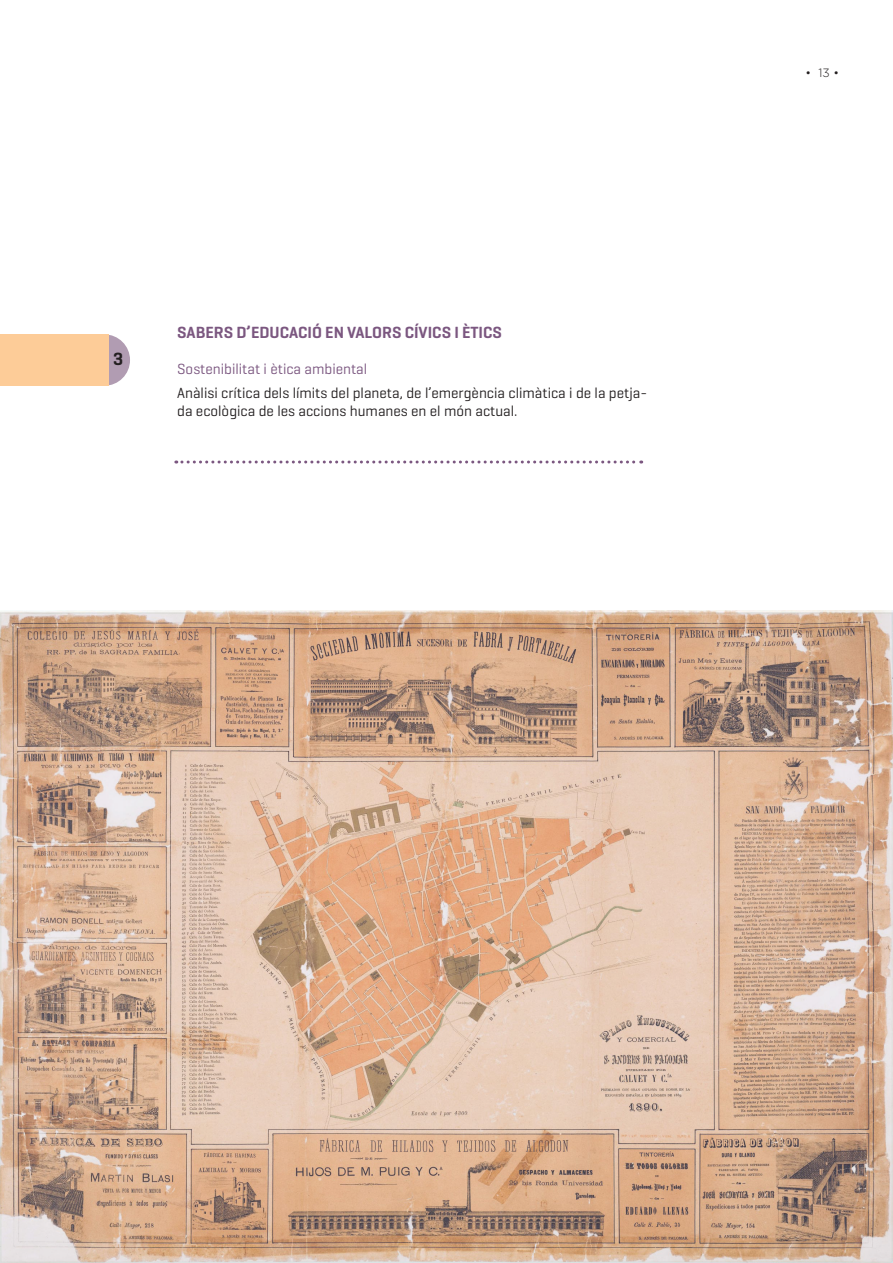
<style>
.page{position:relative;width:893px;height:1263px;background:#fff}
.page>*{position:absolute;margin:0;border:0;box-sizing:border-box;transform-origin:0 0}
.t1{font:600 18px "Geogrotesque";color:#231f20}
.t2{font:600 16.5px "Geogrotesque";color:#7b5780}
.t3{font:15px/18px "Geogrotesque";color:#231f20}
.t4{font:15px "Geogrotesque";color:#7b5780}
.t5{font:300 12px "Gotham";color:#231f20}
</style>
<div class="page">
<img style="left:0;top:611px;width:892px;height:652px">
<svg style="left:176px;top:460px;width:466px;height:3px"></svg>
<div style="left:79px;top:334px;width:51px;height:52px;background:#b19cb2;border-radius:50%"></div>
<div style="left:0;top:334px;width:109px;height:52px;background:#fdcc98"></div>
<p class="t1" style="left:113px;top:348px;width:12px">3</p>
<p class="t2" style="left:177px;top:322px;width:326px">SABERS D’EDUCACIÓ EN VALORS CÍVICS I ÈTICS</p>
<p class="t4" style="left:177px;top:359px;width:192px">Sostenibilitat i ètica ambiental</p>
<p class="t3" style="left:177px;top:383px;width:472px">Anàlisi crítica dels límits del planeta, de l’emergència climàtica i de la petja&shy;da ecològica de les accions humanes en el món actual.</p>
<p class="t5" style="left:805px;top:66px;width:35px">• 13 •</p>
</div>
